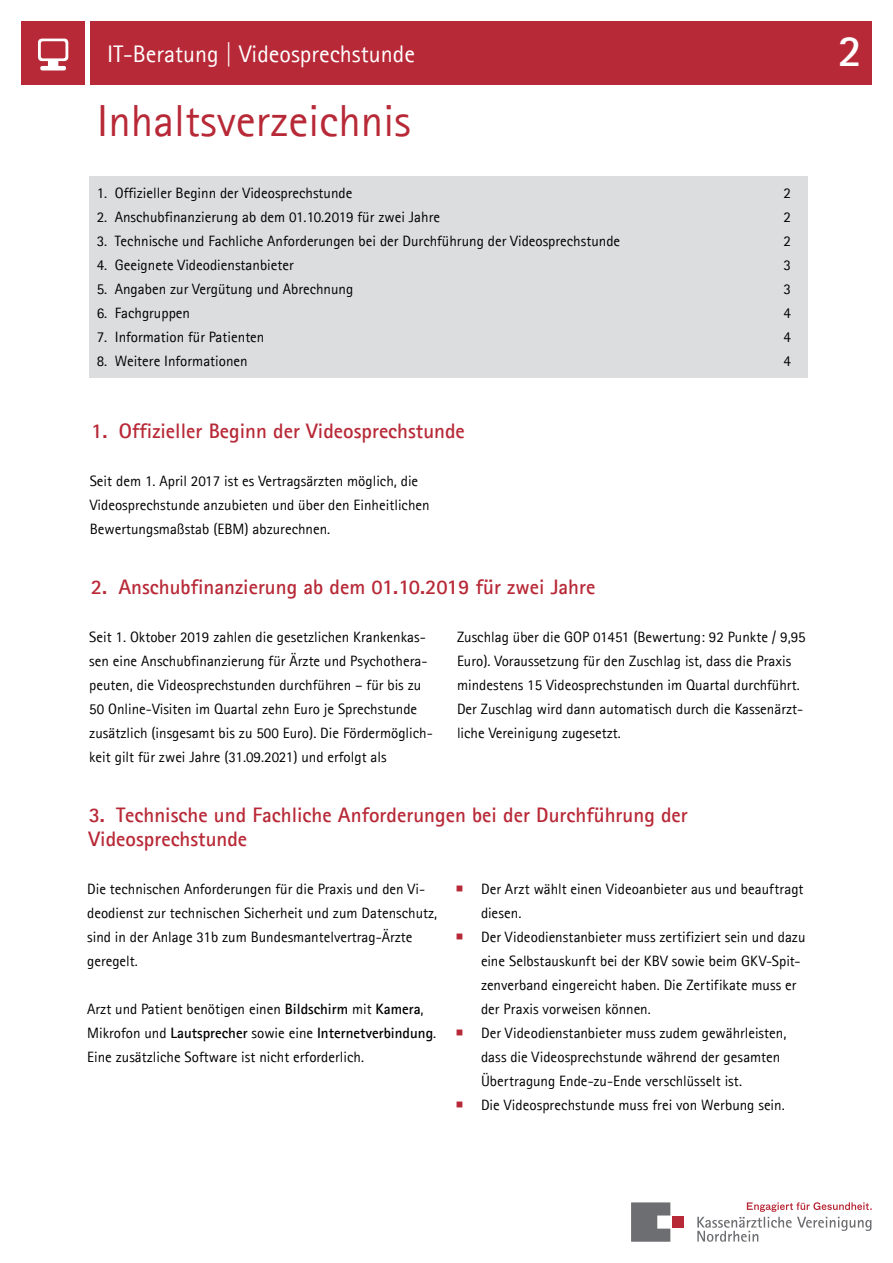
<style>
.page{position:relative;width:893px;height:1263px;background:#fff}
.page>*{position:absolute;margin:0;border:0;box-sizing:border-box;transform-origin:0 0}
.t1{font:45px "Agfa Rotis Sans Serif";color:#b82937}
.t2{font:700 45px "Agfa Rotis Sans Serif";color:#fff}
.t3{font:24px "Agfa Rotis Sans Serif";color:#fff}
.t4{font:700 21px/24px "Agfa Rotis Sans Serif";color:#b82937}
.t5{font:15px/24px "Agfa Rotis Sans Serif";color:#000}
.s1{font-weight:700}
.s2{color:#b82937}
</style>
<div class="page">
<svg style="left:631px;top:1202px;width:39px;height:40px;background:#7f8082"></svg>
<div style="left:672px;top:1216px;width:11px;height:12px;background:#b82937"></div>
<svg style="left:697px;top:1202px;width:175px;height:40px"></svg>
<div style="left:90px;top:21px;width:782px;height:64px;background:#b82937"></div>
<div style="left:21px;top:21px;width:64px;height:64px;background:#b82937"></div>
<svg style="left:38px;top:39px;width:30px;height:31px"></svg>
<div style="left:89px;top:176px;width:719px;height:202px;background:#dcddde"></div>
<h2 class="t3" style="left:107px;top:40px;width:309px">IT-Beratung | Videosprechstunde</h2>
<h1 class="t1" style="left:97px;top:95px;width:316px">Inhaltsverzeichnis</h1>
<p class="t5" style="left:97px;top:181px;width:257px">1. Offizieller Beginn der Videosprechstunde</p>
<p class="t5" style="left:783px;top:181px;width:9px">2</p>
<p class="t5" style="left:97px;top:205px;width:345px">2. Anschubfinanzierung ab dem 01.10.2019 für zwei Jahre</p>
<p class="t5" style="left:783px;top:205px;width:9px">2</p>
<p class="t5" style="left:97px;top:229px;width:525px">3. Technische und Fachliche Anforderungen bei der Durchführung der Videosprechstunde</p>
<p class="t5" style="left:783px;top:229px;width:9px">2</p>
<p class="t5" style="left:97px;top:253px;width:199px">4. Geeignete Videodienstanbieter</p>
<p class="t5" style="left:783px;top:253px;width:9px">3</p>
<p class="t5" style="left:97px;top:277px;width:258px">5. Angaben zur Vergütung und Abrechnung</p>
<p class="t5" style="left:783px;top:277px;width:9px">3</p>
<p class="t5" style="left:97px;top:301px;width:95px">6. Fachgruppen</p>
<p class="t5" style="left:783px;top:301px;width:9px">4</p>
<p class="t5" style="left:97px;top:325px;width:169px">7. Information für Patienten</p>
<p class="t5" style="left:783px;top:325px;width:9px">4</p>
<p class="t5" style="left:97px;top:349px;width:153px">8. Weitere Informationen</p>
<p class="t5" style="left:783px;top:349px;width:9px">4</p>
<h3 class="t4" style="left:91px;top:419px;width:375px">1. Offizieller Beginn der Videosprechstunde</h3>
<p class="t5" style="left:90px;top:469px;width:341px">Seit dem 1. April 2017 ist es Vertragsärzten möglich, die<br>Videosprechstunde anzubieten und über den Einheitlichen<br>Bewertungsmaßstab (EBM) abzurechnen.</p>
<h3 class="t4" style="left:91px;top:575px;width:506px">2. Anschubfinanzierung ab dem 01.10.2019 für zwei Jahre</h3>
<p class="t5" style="left:89px;top:625px;width:345px">Seit 1. Oktober 2019 zahlen die gesetzlichen Krankenkas&shy;sen eine Anschubfinanzierung für Ärzte und Psychothera&shy;peuten, die Videosprechstunden durchführen – für bis zu 50 Online-Visiten im Quartal zehn Euro je Sprechstunde zusätzlich (insgesamt bis zu 500 Euro). Die Fördermöglich&shy;keit gilt für zwei Jahre (31.09.2021) und erfolgt als</p>
<p class="t5" style="left:457px;top:625px;width:350px">Zuschlag über die GOP 01451 (Bewertung: 92 Punkte / 9,95<br>Euro). Voraussetzung für den Zuschlag ist, dass die Praxis mindestens 15 Videosprechstunden im Quartal durchführt.<br>Der Zuschlag wird dann automatisch durch die Kassenärzt&shy;liche Vereinigung zugesetzt.</p>
<h3 class="t4" style="left:89px;top:803px;width:601px">3. Technische und Fachliche Anforderungen bei der Durchführung der<br>Videosprechstunde</h3>
<p class="t5" style="left:87px;top:877px;width:352px">Die technischen Anforderungen für die Praxis und den Vi&shy;deodienst zur technischen Sicherheit und zum Datenschutz, sind in der Anlage 31b zum Bundesmantelvertrag-Ärzte geregelt.</p>
<p class="t5" style="left:87px;top:997px;width:351px">Arzt und Patient benötigen einen <span class="s1">Bildschirm</span> mit <span class="s1">Kamera</span>,<br>Mikrofon und <span class="s1">Lautsprecher</span> sowie eine <span class="s1">Internetverbindung</span>.<br>Eine zusätzliche Software ist nicht erforderlich.</p>
<p class="t5" style="left:481px;top:877px;width:324px;text-indent:-26px"><span class="s2">○</span> Der Arzt wählt einen Videoanbieter aus und beauftragt diesen.</p>
<p class="t5" style="left:481px;top:925px;width:326px;text-indent:-26px"><span class="s2">○</span> Der Videodienstanbieter muss zertifiziert sein und dazu eine Selbstauskunft bei der KBV sowie beim GKV-Spit&shy;zenverband eingereicht haben. Die Zertifikate muss er der Praxis vorweisen können.</p>
<p class="t5" style="left:481px;top:1021px;width:307px;text-indent:-26px"><span class="s2">○</span> Der Videodienstanbieter muss zudem gewährleisten, dass die Videosprechstunde während der gesamten<br>Übertragung Ende-zu-Ende verschlüsselt ist.</p>
<p class="t5" style="left:455px;top:1093px;width:331px"><span class="s2">○</span> Die Videosprechstunde muss frei von Werbung sein.</p>
<h1 class="t2" style="left:838px;top:23px;width:26px">2</h1>
</div>
